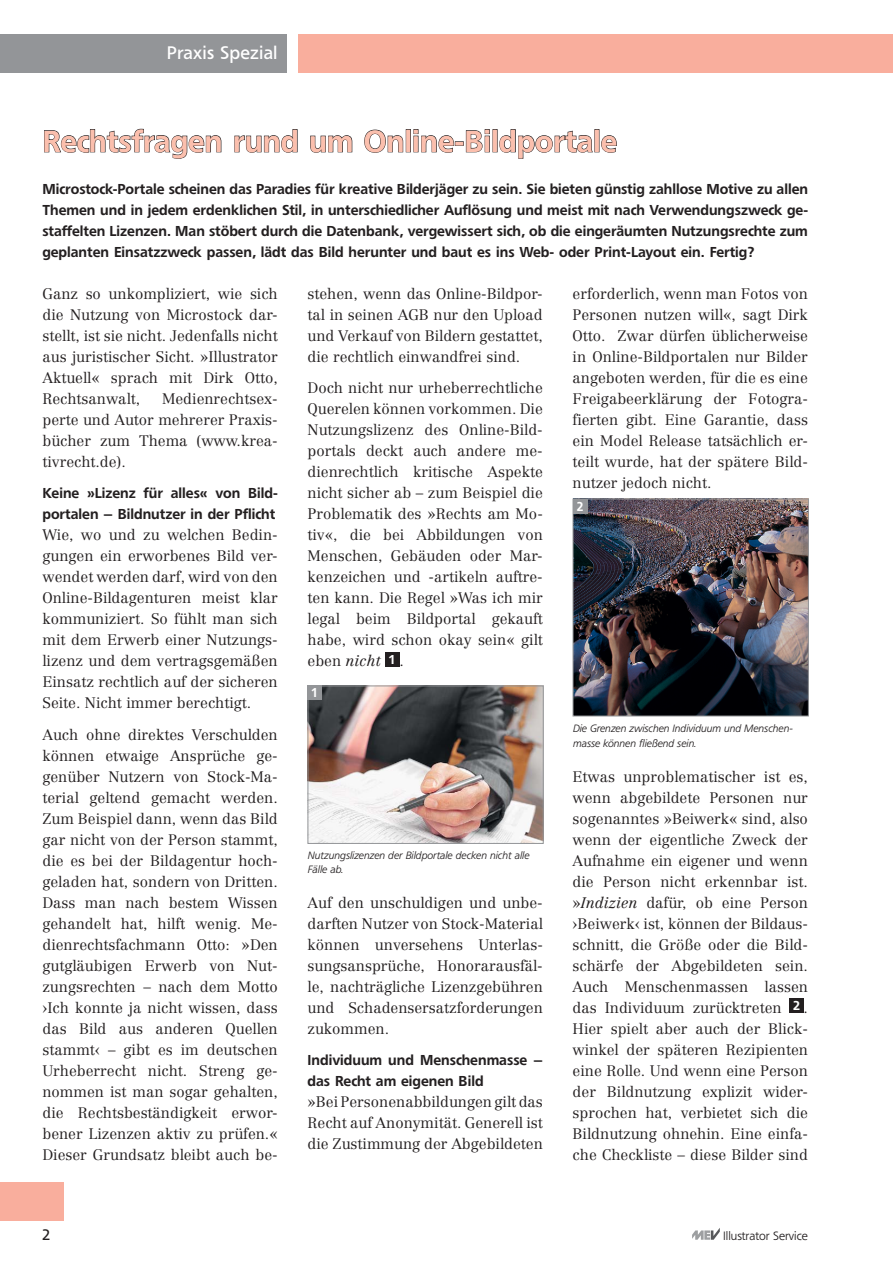
<style>
.page{position:relative;width:893px;height:1263px;background:#fff}
.page>*{position:absolute;margin:0;border:0;box-sizing:border-box;transform-origin:0 0}
.t1{font:500 30px "Freeborn SB";color:#fbbfad}
.t2{font:18px "Freeborn SB";letter-spacing:.01em;color:#fff}
.t3{font:300 15px/21px "Centennial";color:#231f20;text-align:justify}
.t4{font:15px "Freeborn SB";color:#231f20}
.t5{font:500 14.25px/21px "Freeborn SB";color:#231f20}
.t6{font:500 12.75px "Freeborn SB";color:#fff;scale:.95 1}
.t7{font:300 12px "Freeborn SB";color:#231f20}
.t8{font:italic 300 10.5px/14.2px "Freeborn SB";color:#231f20}
.s1{font-style:italic}
</style>
<div class="page">
<div style="left:385px;top:652px;width:14px;height:14px;background:#231f20"></div>
<img style="left:310px;top:688px;width:232px;height:154px">
<div style="left:308px;top:686px;width:236px;height:158px;border:1px solid #939598"></div>
<div style="left:308px;top:686px;width:14px;height:14px;background:#939598"></div>
<img style="left:575px;top:501px;width:232px;height:213px">
<div style="left:573px;top:499px;width:236px;height:217px;border:1px solid #939598"></div>
<div style="left:573px;top:499px;width:14px;height:14px;background:#939598"></div>
<div style="left:789px;top:999px;width:14px;height:14px;background:#231f20"></div>
<svg style="left:44px;top:129px;width:178px;height:30px"></svg>
<svg style="left:234px;top:129px;width:64px;height:24px"></svg>
<svg style="left:310px;top:135px;width:43px;height:18px"></svg>
<div style="left:364px;top:130px;width:22px;height:23px;border:1px solid #231f20;border-radius:50%"></div>
<div style="left:369px;top:133px;width:12px;height:16px;border:1px solid #231f20;border-radius:50%"></div>
<svg style="left:387px;top:129px;width:148px;height:30px"></svg>
<div style="left:522px;top:139px;width:8px;height:10px;border:1px solid #231f20;border-radius:50%"></div>
<div style="left:535px;top:135px;width:18px;height:18px;border:1px solid #231f20;border-radius:50%"></div>
<div style="left:540px;top:139px;width:8px;height:10px;border:1px solid #231f20;border-radius:50%"></div>
<svg style="left:554px;top:129px;width:63px;height:24px"></svg>
<svg style="left:692px;top:1228px;width:28px;height:12px"></svg>
<div style="left:0;top:34px;width:286px;height:38px;background:#939598"></div>
<div style="left:299px;top:34px;width:594px;height:38px;background:#f9ae9d"></div>
<div style="left:0;top:1182px;width:64px;height:38px;background:#f9ae9d"></div>
<p class="t2" style="left:167px;top:46px;width:112px">Praxis Spezial</p>
<h1 class="t1" style="left:42px;top:128px;width:576px">Rechtsfragen rund um Online-Bildportale</h1>
<p class="t5" style="left:42px;top:179px;width:767px;text-align:justify">Microstock-Portale scheinen das Paradies für kreative Bilderjäger zu sein. Sie bieten günstig zahllose Motive zu allen Themen und in jedem erdenklichen Stil, in unterschiedlicher Auflösung und meist mit nach Verwendungszweck ge&shy;staffelten Lizenzen. Man stöbert durch die Datenbank, vergewissert sich, ob die eingeräumten Nutzungsrechte zum geplanten Einsatzzweck passen, lädt das Bild herunter und baut es ins Web- oder Print-Layout ein. Fertig?</p>
<p class="t3" style="left:42px;top:284px;width:237px">Ganz so unkompliziert, wie sich die Nutzung von Microstock dar&shy;stellt, ist sie nicht. Jedenfalls nicht aus juristischer Sicht. »Illustrator Aktuell« sprach mit Dirk Otto, Rechtsanwalt,</p>
<p class="t3" style="left:42px;top:389px;width:237px;text-indent:120px">Medienrechtsex&shy;perte und Autor mehrerer Praxis&shy;bücher zum Thema (www.krea&shy;tivrecht.de).</p>
<p class="t5" style="left:42px;top:484px;width:237px">Keine »Lizenz für alles« von Bild&shy;portalen – Bildnutzer in der Pflicht</p>
<p class="t3" style="left:42px;top:526px;width:237px">Wie, wo und zu welchen Bedin&shy;gungen ein erworbenes Bild ver&shy;wendet werden darf, wird von den Online-Bildagenturen meist klar kommuniziert. So fühlt man sich mit dem Erwerb einer Nutzungs&shy;lizenz und dem vertragsgemäßen Einsatz rechtlich auf der sicheren Seite. Nicht immer berechtigt.</p>
<p class="t3" style="left:42px;top:725px;width:237px">Auch ohne direktes Verschulden können etwaige Ansprüche ge&shy;genüber Nutzern von Stock-Ma&shy;terial geltend gemacht werden.<br>Zum Beispiel dann, wenn das Bild gar nicht von der Person stammt, die es bei der Bildagen tur hoch&shy;geladen hat, sondern von Dritten.<br>Dass man nach bestem Wissen gehandelt hat, hilft wenig. Me&shy;dienrechtsfachmann Otto: »Den gutgläubigen Erwerb von Nut&shy;zungsrechten – nach dem Motto ›Ich konnte ja nicht wissen, dass das Bild aus anderen Quellen stammt‹ – gibt es im deutschen Urheberrecht nicht. Streng ge&shy;nommen ist man sogar gehalten, die Rechtsbeständigkeit erwor&shy;bener Lizenzen aktiv zu prüfen.« Dieser Grundsatz bleibt auch be-</p>
<p class="t3" style="left:307px;top:284px;width:237px">stehen, wenn das Online-Bildpor&shy;tal in seinen AGB nur den Upload und Verkauf von Bildern gestattet, die rechtlich einwandfrei sind.</p>
<p class="t3" style="left:307px;top:379px;width:237px">Doch nicht nur urheberrechtliche Querelen können vorkommen. Die Nutzungslizenz des Online-Bild&shy;portals deckt auch andere me&shy;dienrechtlich kritische Aspekte nicht sicher ab – zum Beispiel die Problematik des »Rechts am Mo&shy;tiv«, die bei Abbildungen von Menschen, Gebäuden oder Mar&shy;kenzeichen und -artikeln auftre&shy;ten kann. Die Regel »Was ich mir legal beim Bildportal gekauft habe, wird schon okay sein« gilt eben <span class="s1">nicht</span> <sup>1</sup> .</p>
<p class="t6" style="left:312px;top:688px;width:8px">1</p>
<p class="t8" style="left:308px;top:849px;width:223px">Nutzungslizenzen der Bildportale decken nicht alle<br>Fälle ab.</p>
<p class="t3" style="left:308px;top:893px;width:237px">Auf den unschuldigen und unbe&shy;darften Nutzer von Stock-Material können unversehens Unterlas&shy;sungsansprüche, Honorarausfäl&shy;le, nachträgliche Lizenzgebühren und Schadensersatzforderungen zukommen.</p>
<p class="t5" style="left:308px;top:1051px;width:237px">Individuum und Menschenmasse – das Recht am eigenen Bild</p>
<p class="t3" style="left:308px;top:1093px;width:237px">»Bei Personenabbildungen gilt das Recht auf Anonymität. Generell ist die Zustimmung der Abgebildeten</p>
<p class="t3" style="left:573px;top:284px;width:237px">erforderlich, wenn man Fotos von Personen nutzen will«, sagt Dirk Otto. Zwar dürfen üblicherweise in Online-Bildportalen nur Bilder angeboten werden, für die es eine Freigabeerklärung der Fotogra&shy;fierten gibt. Eine Garantie, dass ein Model Release tatsächlich er&shy;teilt wurde, hat der spätere Bild&shy;nutzer jedoch nicht.</p>
<p class="t6" style="left:577px;top:501px;width:8px">2</p>
<p class="t8" style="left:573px;top:723px;width:221px">Die Grenzen zwischen Individuum und Menschen&shy;masse können fließend sein.</p>
<p class="t3" style="left:573px;top:767px;width:237px">Etwas unproblematischer ist es, wenn abgebildete Personen nur sogenanntes »Beiwerk« sind, also wenn der eigentliche Zweck der Aufnahme ein eigener und wenn die Person nicht erkennbar ist. »<span class="s1">Indizien</span> dafür, ob eine Person ›Beiwerk‹ ist, können der Bildaus&shy;schnitt, die Größe oder die Bild&shy;schärfe der Abgebildeten sein.<br>Auch Menschenmassen lassen das Individuum zurücktreten <sup>2</sup> .<br>Hier spielt aber auch der Blick&shy;winkel der späteren Rezipienten eine Rolle. Und wenn eine Person der Bildnutzung explizit wider&shy;sprochen hat, verbietet sich die Bildnutzung ohnehin. Eine einfa&shy;che Checkliste – diese Bilder sind</p>
<p class="t4" style="left:42px;top:1229px;width:10px">2</p>
<p class="t7" style="left:723px;top:1230px;width:86px">Illustrator Service</p>
</div>
